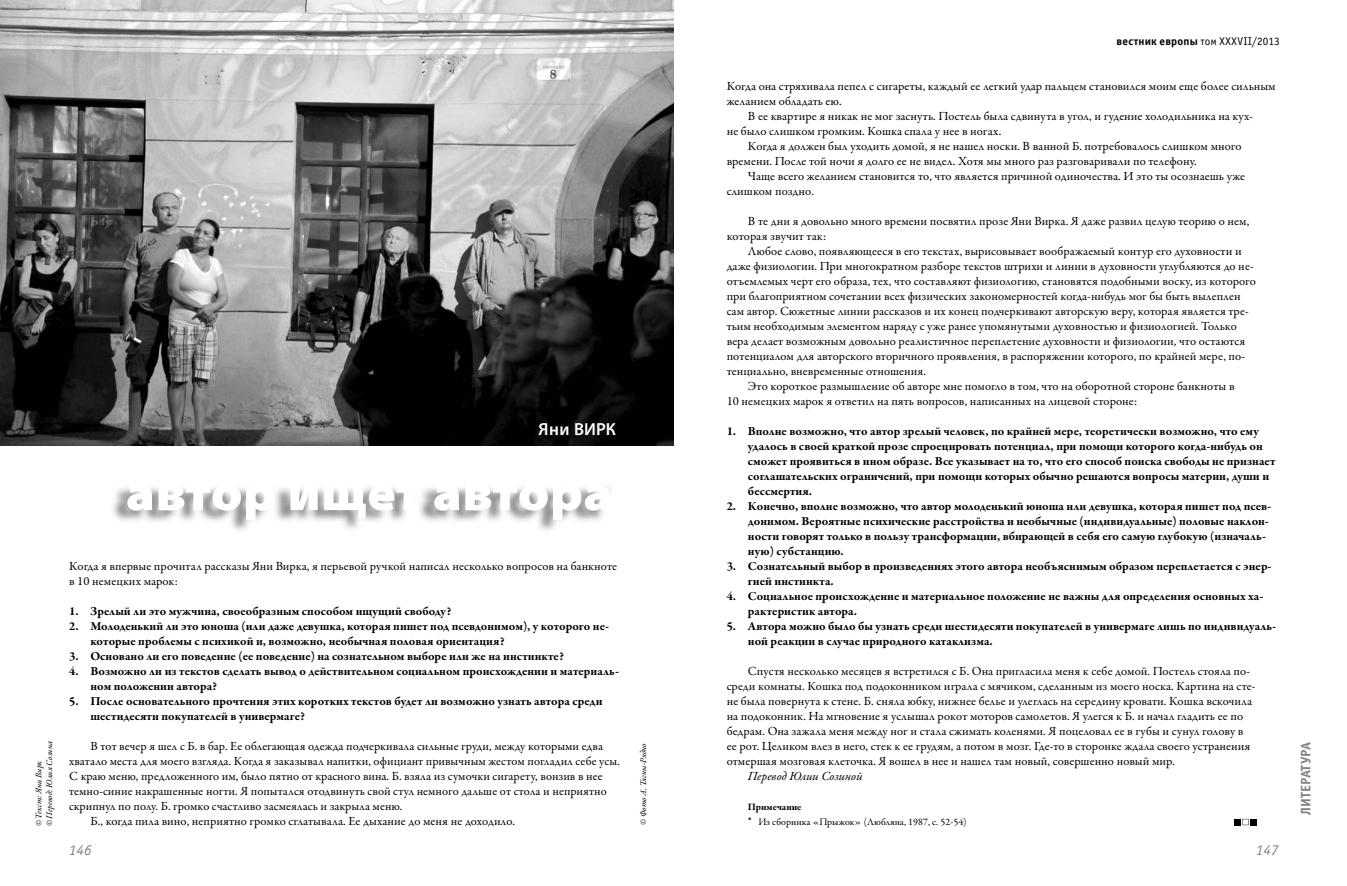
<style>
.page{position:relative;width:1347px;height:886px;background:#fff}
.page>*{position:absolute;margin:0;border:0;box-sizing:border-box;transform-origin:0 0}
.t1{font:900 semi-expanded 50px "Myriad Pro";letter-spacing:.01em;color:#fff}
.t2{font:600 17.5px "Myriad Pro";color:#fff}
.t3{font:italic 15px "Officina Sans Book ITC";color:#838383}
.t4{font:13.75px "Officina Sans Bold ITC";letter-spacing:-.025em;color:#838383}
.t5{font:12.5px/15px "Garamond Premr Pro";letter-spacing:.005em;color:#000}
.t6{font:700 12.5px/15px "Garamond Premr Pro";letter-spacing:.005em;color:#000}
.t7{font:italic 12.5px "Garamond Premr Pro";color:#000}
.t8{font:11.25px "Officina Sans Book ITC";letter-spacing:.015em;color:#000}
.t9{font:10px "Garamond Premr Pro";color:#000}
.t10{font:700 10px "Garamond Premr Pro";color:#000}
.t11{font:italic 8.75px/10.5px "Garamond Premr Pro";color:#000}
.s1{font-family:"Officina Sans Bold ITC"}
.s2{font-size:12.5px}
</style>
<div class="page">
<img style="left:0;top:0;width:673px;height:445px">
<img style="left:112px;top:485px;width:498px;height:45px">
<svg style="left:1234px;top:819px;width:22px;height:6px"></svg>
<h2 class="t2" style="left:538px;top:423px;width:79px">Яни ВИРК</h2>
<h1 class="t1" style="left:126px;top:474px;width:488px">автор ищет автора</h1>
<p class="t5" style="left:69px;top:560px;width:549px">Когда я впервые прочитал рассказы Яни Вирка, я перьевой ручкой написал несколько вопросов на банкноте в 10 немецких марок:</p>
<p class="t6" style="left:69px;top:603px;width:384px">1. Зрелый ли это мужчина, своеобразным способом ищущий свободу?</p>
<p class="t6" style="left:90px;top:618px;width:520px;text-indent:-21px">2. Молоденький ли это юноша (или даже девушка, которая пишет под псевдонимом), у которого не&shy;которые проблемы с психикой и, возможно, необычная половая ориентация?</p>
<p class="t6" style="left:69px;top:648px;width:496px">3. Основано ли его поведение (ее поведение) на сознательном выборе или же на инстинкте?</p>
<p class="t6" style="left:90px;top:663px;width:530px;text-indent:-21px">4. Возможно ли из текстов сделать вывод о действительном социальном происхождении и материаль&shy;ном положении автора?</p>
<p class="t6" style="left:90px;top:693px;width:514px;text-indent:-21px">5. После основательного прочтения этих коротких текстов будет ли возможно узнать автора среди шестидесяти покупателей в универмаге?</p>
<p class="t5" style="left:90px;top:740px;width:514px">В тот вечер я шел с Б. в бар. Ее облегающая одежда подчеркивала сильные груди, между которыми едва</p>
<p class="t5" style="left:69px;top:755px;width:552px">хватало места для моего взгляда. Когда я заказывал напитки, официант привычным жестом погладил себе усы.</p>
<p class="t5" style="left:69px;top:770px;width:535px">С краю меню, предложенного им, было пятно от красного вина. Б. взяла из сумочки сигарету, вонзив в нее</p>
<p class="t5" style="left:69px;top:785px;width:539px">темно-синие накрашенные ногти. Я попытался отодвинуть свой стул немного дальше от стола и неприятно</p>
<p class="t5" style="left:69px;top:800px;width:335px">скрипнул по полу. Б. громко счастливо засмеялась и закрыла меню.</p>
<p class="t5" style="left:90px;top:815px;width:426px">Б., когда пила вино, неприятно громко сглатывала. Ее дыхание до меня не доходило.</p>
<p class="t11" style="left:33px;top:826px;width:87px;rotate:-90deg">© Текст: Яни Вирк<br>© Перевод: Юлия Созина</p>
<p class="t11" style="left:638px;top:825px;width:84px;rotate:-90deg">© Фото А. Тягны-Рядно</p>
<p class="t3" style="left:69px;top:844px;width:24px">146</p>
<p class="t8" style="left:1116px;top:37px;width:165px"><span class="s1">вестник европы</span> том XXXVII/2013</p>
<p class="t5" style="left:726px;top:80px;width:550px">Когда она стряхивала пепел с сигареты, каждый ее легкий удар пальцем становился моим еще более сильным</p>
<p class="t5" style="left:726px;top:95px;width:116px">желанием обладать ею.</p>
<p class="t5" style="left:748px;top:110px;width:506px">В ее квартире я никак не мог заснуть. Постель была сдвинута в угол, и гудение холодильника на кух-</p>
<p class="t5" style="left:726px;top:125px;width:276px">не было слишком громким. Кошка спала у нее в ногах.</p>
<p class="t5" style="left:748px;top:140px;width:495px">Когда я должен был уходить домой, я не нашел носки. В ванной Б. потребовалось слишком много</p>
<p class="t5" style="left:726px;top:155px;width:471px">времени. После той ночи я долго ее не видел. Хотя мы много раз разговаривали по телефону.</p>
<p class="t5" style="left:748px;top:170px;width:499px">Чаще всего желанием становится то, что является причиной одиночества. И это ты осознаешь уже</p>
<p class="t5" style="left:726px;top:185px;width:89px">слишком поздно.</p>
<p class="t5" style="left:726px;top:215px;width:524px;text-indent:21px">В те дни я довольно много времени посвятил прозе Яни Вирка. Я даже развил целую теорию о нем, которая звучит так:</p>
<p class="t5" style="left:748px;top:245px;width:495px">Любое слово, появляющееся в его текстах, вырисовывает воображаемый контур его духовности и</p>
<p class="t5" style="left:726px;top:260px;width:528px">даже физиологии. При многократном разборе текстов штрихи и линии в духовности углубляются до не-</p>
<p class="t5" style="left:726px;top:275px;width:531px">отъемлемых черт его образа, тех, что составляют физиологию, становятся подобными воску, из которого</p>
<p class="t5" style="left:726px;top:290px;width:515px">при благоприятном сочетании всех физических закономерностей когда-нибудь мог бы быть вылеплен</p>
<p class="t5" style="left:726px;top:305px;width:523px">сам автор. Сюжетные линии рассказов и их конец подчеркивают авторскую веру, которая является тре-</p>
<p class="t5" style="left:726px;top:320px;width:511px">тьим необходимым элементом наряду с уже ранее упомянутыми духовностью и физиологией. Только</p>
<p class="t5" style="left:726px;top:335px;width:520px">вера делает возможным довольно реалистичное переплетение духовности и физиологии, что остаются</p>
<p class="t5" style="left:726px;top:350px;width:520px">потенциалом для авторского вторичного проявления, в распоряжении которого, по крайней мере, по-</p>
<p class="t5" style="left:726px;top:365px;width:201px">тенциально, вневременные отношения.</p>
<p class="t5" style="left:748px;top:380px;width:488px">Это короткое размышление об авторе мне помогло в том, что на оборотной стороне банкноты в</p>
<p class="t5" style="left:726px;top:395px;width:412px">10 немецких марок я ответил на пять вопросов, написанных на лицевой стороне:</p>
<p class="t6" style="left:748px;top:423px;width:529px;text-indent:-21px">1. Вполне возможно, что автор зрелый человек, по крайней мере, теоретически возможно, что ему удалось в своей краткой прозе спроецировать потенциал, при помощи которого когда-нибудь он сможет проявиться в ином образе. Все указывает на то, что его способ поиска свободы не признает соглашательских ограничений, при помощи которых обычно решаются вопросы материи, души и бессмертия.</p>
<p class="t6" style="left:748px;top:498px;width:525px;text-indent:-21px">2. Конечно, вполне возможно, что автор молоденький юноша или девушка, которая пишет под псев&shy;донимом. Вероятные психические расстройства и необычные (индивидуальные) половые наклон&shy;ности говорят только в пользу трансформации, вбирающей в себя его самую глубокую (изначаль&shy;ную) субстанцию.</p>
<p class="t6" style="left:748px;top:558px;width:525px;text-indent:-21px">3. Сознательный выбор в произведениях этого автора необъяснимым образом переплетается с энер&shy;гией инстинкта.</p>
<p class="t6" style="left:748px;top:588px;width:517px;text-indent:-21px">4. Социальное происхождение и материальное положение не важны для определения основных ха&shy;рактеристик автора.</p>
<p class="t6" style="left:748px;top:618px;width:530px;text-indent:-21px">5. Автора можно было бы узнать среди шестидесяти покупателей в универмаге лишь по индивидуаль&shy;ной реакции в случае природного катаклизма.</p>
<p class="t5" style="left:726px;top:665px;width:530px;text-indent:21px">Спустя несколько месяцев я встретился с Б. Она пригласила меня к себе домой. Постель стояла по&shy;среди комнаты. Кошка под подоконником играла с мячиком, сделанным из моего носка. Картина на сте&shy;не была повернута к стене. Б. сняла юбку, нижнее белье и улеглась на середину кровати. Кошка вскочила на подоконник. На мгновение я услышал рокот моторов самолетов. Я улегся к Б. и начал гладить ее по бедрам. Она зажала меня между ног и стала сжимать коленями. Я поцеловал ее в губы и сунул голову в ее рот. Целиком влез в него, стек к ее грудям, а потом в мозг. Где-то в сторонке ждала своего устранения отмершая мозговая клеточка. Я вошел в нее и нашел там новый, совершенно новый мир.</p>
<p class="t7" style="left:748px;top:768px;width:116px">Перевод Юлии Созиной</p>
<p class="t10" style="left:748px;top:801px;width:55px">Примечание</p>
<p class="t9" style="left:748px;top:818px;width:220px"><span class="s2">*</span> Из сборника «Прыжок» (Любляна, 1987, с. 52-54)</p>
<p class="t3" style="left:1256px;top:844px;width:24px">147</p>
<p class="t4" style="left:1300px;top:815px;width:75px;rotate:-90deg">ЛИТЕРАТУРА</p>
</div>
